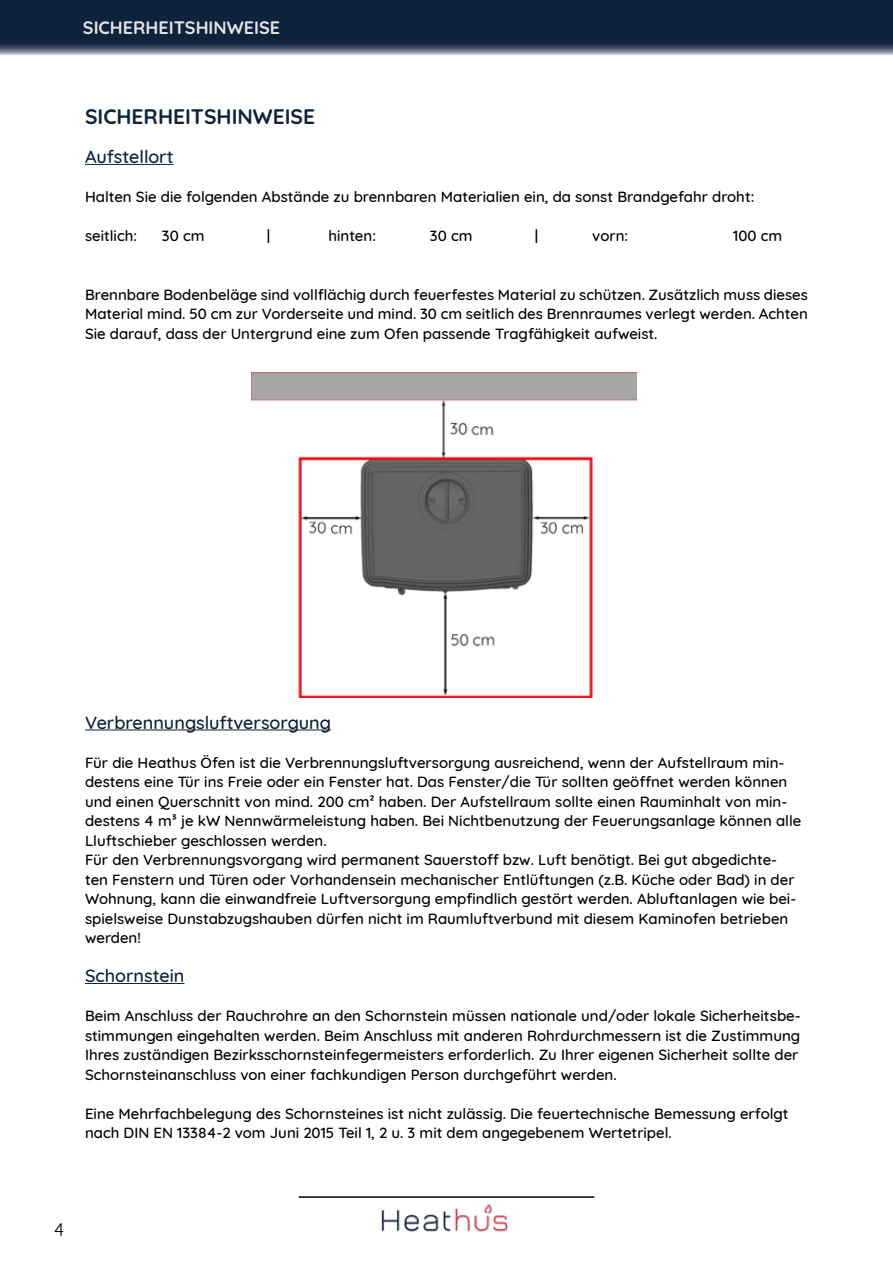
<style>
.page{position:relative;width:893px;height:1263px;background:#fff}
.page>*{position:absolute;margin:0;border:0;box-sizing:border-box;transform-origin:0 0}
.t1{font:700 21px "Quicksand";color:#0f223b}
.t2{font:500 18px "Quicksand";color:#0f223b}
.t3{font:700 18px "Quicksand";color:#e3e3e4}
.t4{font:18px "Quicksand";color:#000}
.t5{font:500 15px/19.5px "Quicksand";color:#000}
</style>
<div class="page">
<svg style="left:0;top:0;width:893px;height:55px;background:#203249"></svg>
<img style="left:381px;top:1204px;width:127px;height:28px">
<hr style="left:299px;top:1196px;width:295px;height:2px;background:#000">
<hr style="left:85px;top:164px;width:89px;height:1px;background:#0f223b">
<hr style="left:85px;top:729px;width:246px;height:1px;background:#0f223b">
<hr style="left:85px;top:983px;width:99px;height:1px;background:#0f223b">
<img style="left:252px;top:372px;width:385px;height:325px">
<p class="t3" style="left:83px;top:13px;width:22px">SICHERHEITSHIN</p>
<p class="t3" style="left:227px;top:13px;width:27px">WEISE</p>
<h1 class="t1" style="left:85px;top:99px;width:232px">SICHERHEITSHINWEISE</h1>
<p class="t2" style="left:85px;top:142px;width:90px">Aufstellort</p>
<p class="t5" style="left:85px;top:186px;width:671px">Halten Sie die folgenden Abstände zu brennbaren Materialien ein, da sonst Brandgefahr droht:</p>
<p class="t5" style="left:85px;top:225px;width:53px">seitlich:</p>
<p class="t5" style="left:162px;top:225px;width:44px">30 cm</p>
<p class="t5" style="left:267px;top:225px;width:5px">|</p>
<p class="t5" style="left:328px;top:225px;width:49px">hinten:</p>
<p class="t5" style="left:430px;top:225px;width:44px">30 cm</p>
<p class="t5" style="left:535px;top:225px;width:5px">|</p>
<p class="t5" style="left:592px;top:225px;width:37px">vorn:</p>
<p class="t5" style="left:733px;top:225px;width:51px">100 cm</p>
<p class="t5" style="left:85px;top:283px;width:724px;text-align:justify">Brennbare Bodenbeläge sind vollflächig durch feuerfestes Material zu schützen. Zusätzlich muss dieses Material mind. 50 cm zur Vorderseite und mind. 30 cm seitlich des Brennraumes verlegt werden. Achten Sie darauf, dass der Untergrund eine zum Ofen passende Tragfähigkeit aufweist.</p>
<p class="t2" style="left:85px;top:708px;width:248px">Verbrennungsluftversorgung</p>
<p class="t5" style="left:85px;top:751px;width:718px">Für die Heathus Öfen ist die Verbrennungsluftversorgung ausreichend, wenn der Aufstellraum min&shy;destens eine Tür ins Freie oder ein Fenster hat. Das Fenster/die Tür sollten geöffnet werden können und einen Querschnitt von mind. 200 cm² haben. Der Aufstellraum sollte einen Rauminhalt von min&shy;destens 4 m³ je kW Nennwärmeleistung haben. Bei Nichtbenutzung der Feuerungsanlage können alle Lluftschieber geschlossen werden.<br>Für den Verbrennungsvorgang wird permanent Sauerstoff bzw. Luft benötigt. Bei gut abgedichte&shy;ten Fenstern und Türen oder Vorhandensein mechanischer Entlüftungen (z.B. Küche oder Bad) in der Wohnung, kann die einwandfreie Luftversorgung empfindlich gestört werden. Abluftanlagen wie bei&shy;spielsweise Dunstabzugshauben dürfen nicht im Raumluftverbund mit diesem Kaminofen betrieben werden!</p>
<p class="t2" style="left:85px;top:961px;width:101px">Schornstein</p>
<p class="t5" style="left:85px;top:1005px;width:717px">Beim Anschluss der Rauchrohre an den Schornstein müssen nationale und/oder lokale Sicherheitsbe&shy;stimmungen eingehalten werden. Beim Anschluss mit anderen Rohrdurchmessern ist die Zustimmung Ihres zuständigen Bezirksschornsteinfegermeisters erforderlich. Zu Ihrer eigenen Sicherheit sollte der Schornsteinanschluss von einer fachkundigen Person durchgeführt werden.</p>
<p class="t5" style="left:85px;top:1102px;width:705px">Eine Mehrfachbelegung des Schornsteines ist nicht zulässig. Die feuertechnische Bemessung erfolgt nach DIN EN 13384-2 vom Juni 2015 Teil 1, 2 u. 3 mit dem angegebenem Wertetripel.</p>
<p class="t4" style="left:54px;top:1215px;width:12px">4</p>
</div>
